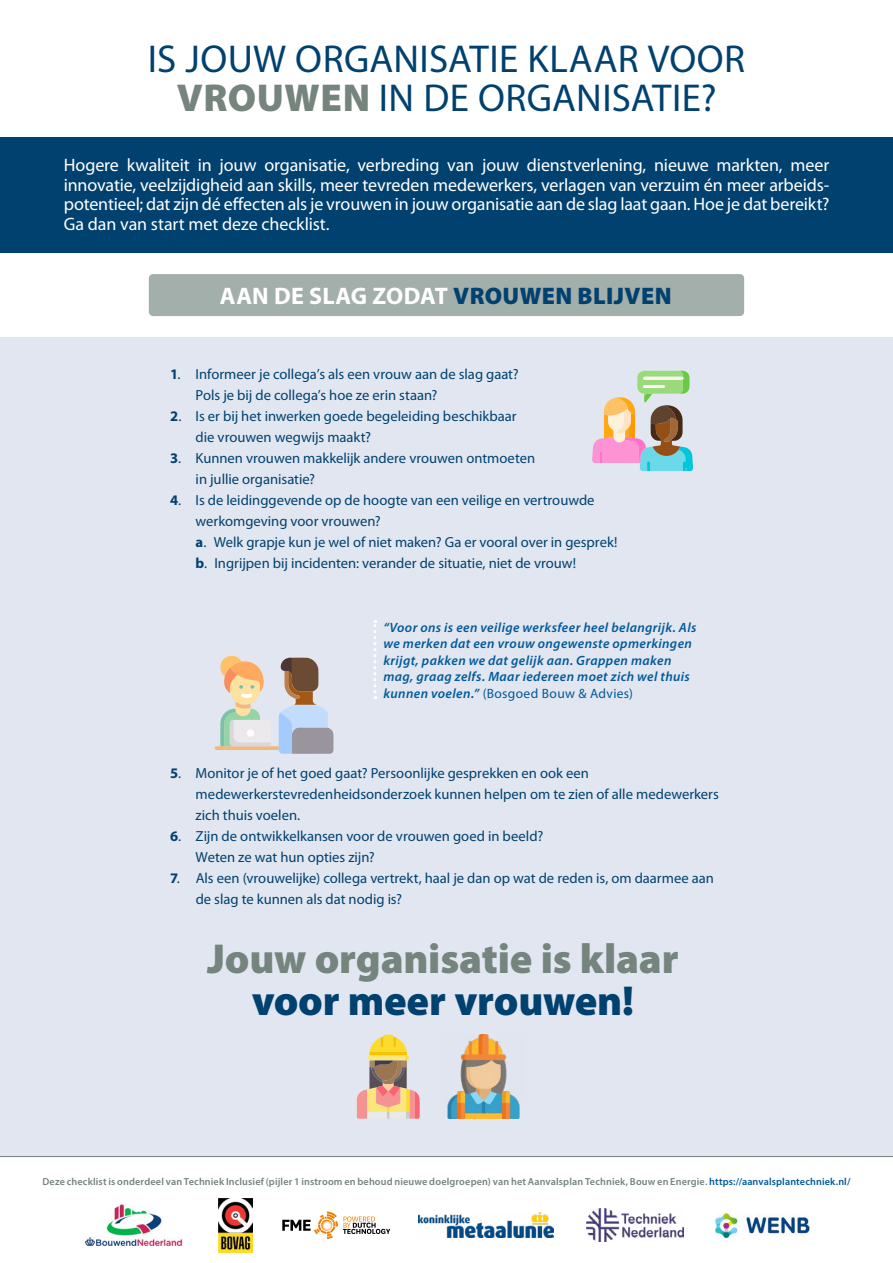
<style>
.page{position:relative;width:893px;height:1263px;background:#fff}
.page>*{position:absolute;margin:0;border:0;box-sizing:border-box;transform-origin:0 0}
.t1{font:900 42px "Myriad Pro";letter-spacing:-.005em;color:#75847d}
.t2{font:900 42px "Myriad Pro";letter-spacing:-.005em;color:#004170}
.t3{font:39px/39px "Myriad Pro";letter-spacing:.01em;color:#004170;text-align:center}
.t4{font:700 24px "Myriad Pro";letter-spacing:.01em;color:#fff}
.t5{font:18px/19.5px "Myriad Pro";letter-spacing:-.005em;color:#fff;text-align:justify}
.t6{font:14.7px/21px "Myriad Pro";color:#004170}
.t7{font:italic 600 13.5px/16.5px "Myriad Pro";letter-spacing:.03em;color:#005a9a}
.t8{font:600 10.2px "Myriad Pro";letter-spacing:.015em;color:#75847d}
.s1{font-weight:900;color:#75847d}
.s2{font-weight:900;color:#004170}
.s3{font-weight:700}
.s4{font-weight:400;font-style:normal}
.s5{color:#005a9a}
</style>
<div class="page">
<div style="left:0;top:337px;width:893px;height:819px;background:#e1e6f0"></div>
<hr style="left:0;top:1156px;width:893px;height:1px;background:#75847d">
<svg style="left:282px;top:1211px;width:108px;height:28px"></svg>
<img style="left:219px;top:1198px;width:34px;height:54px">
<img style="left:587px;top:1209px;width:96px;height:32px">
<img style="left:418px;top:1213px;width:136px;height:24px">
<img style="left:83px;top:1204px;width:100px;height:42px">
<img style="left:715px;top:1212px;width:95px;height:26px">
<div style="left:149px;top:274px;width:595px;height:42px;background:#a3afaa;border-radius:4px"></div>
<svg style="left:215px;top:655px;width:118px;height:99px"></svg>
<svg style="left:592px;top:371px;width:101px;height:100px"></svg>
<svg style="left:373px;top:620px;width:3px;height:79px"></svg>
<svg style="left:357px;top:1035px;width:63px;height:84px"></svg>
<img style="left:447px;top:1035px;width:73px;height:84px">
<div style="left:0;top:138px;width:893px;height:115px;background:#004170"></div>
<h2 class="t3" style="left:148px;top:39px;width:599px">IS JOUW ORGANISATIE KLAAR VOOR<br><span class="s1">VROUWEN</span> IN DE ORGANISATIE?</h2>
<p class="t5" style="left:64px;top:155px;width:767px">Hogere kwaliteit in jouw organisatie, verbreding van jouw dienstverlening, nieuwe markten, meer innovatie, veelzijdigheid aan skills, meer tevreden medewerkers, verlagen van verzuim én meer arbeids&shy;potentieel; dat zijn dé effecten als je vrouwen in jouw organisatie aan de slag laat gaan. Hoe je dat bereikt?<br>Ga dan van start met deze checklist.</p>
<h3 class="t4" style="left:220px;top:280px;width:453px">AAN DE SLAG ZODAT <span class="s2">VROUWEN BLIJVEN</span></h3>
<p class="t6" style="left:196px;top:363px;width:324px;text-indent:-26px"><span class="s3">1</span>. Informeer je collega’s als een vrouw aan de slag gaat?<br>Pols je bij de collega’s hoe ze erin staan?</p>
<p class="t6" style="left:196px;top:405px;width:323px;text-indent:-26px"><span class="s3">2</span>. Is er bij het inwerken goede begeleiding beschikbaar die vrouwen wegwijs maakt?</p>
<p class="t6" style="left:196px;top:447px;width:341px;text-indent:-26px"><span class="s3">3</span>. Kunnen vrouwen makkelijk andere vrouwen ontmoeten in jullie organisatie?</p>
<p class="t6" style="left:196px;top:489px;width:423px;text-indent:-26px"><span class="s3">4</span>. Is de leidinggevende op de hoogte van een veilige en vertrouwde werkomgeving voor vrouwen?<br><span class="s3">a</span>. Welk grapje kun je wel of niet maken? Ga er vooral over in gesprek! <span class="s3">b</span>. Ingrijpen bij incidenten: verander de situatie, niet de vrouw!</p>
<p class="t7" style="left:383px;top:618px;width:314px">“Voor ons is een veilige werksfeer heel belangrijk. Als we merken dat een vrouw ongewenste opmerkingen krijgt, pakken we dat gelijk aan. Grappen maken mag, graag zelfs. Maar iedereen moet zich wel thuis kunnen voelen.” <span class="s4">(Bosgoed Bouw &amp; Advies)</span></p>
<p class="t6" style="left:196px;top:762px;width:525px;text-indent:-26px"><span class="s3">5</span>. Monitor je of het goed gaat? Persoonlijke gesprekken en ook een medewerkerstevredenheidsonderzoek kunnen helpen om te zien of alle medewerkers zich thuis voelen.</p>
<p class="t6" style="left:196px;top:825px;width:349px;text-indent:-26px"><span class="s3">6</span>. Zijn de ontwikkelkansen voor de vrouwen goed in beeld?<br>Weten ze wat hun opties zijn?</p>
<p class="t6" style="left:196px;top:867px;width:520px;text-indent:-26px"><span class="s3">7</span>. Als een (vrouwelijke) collega vertrekt, haal je dan op wat de reden is, om daarmee aan de slag te kunnen als dat nodig is?</p>
<h1 class="t1" style="left:207px;top:931px;width:473px">Jouw organisatie is klaar</h1>
<h1 class="t2" style="left:252px;top:973px;width:384px">voor meer vrouwen!</h1>
<p class="t8" style="left:43px;top:1175px;width:809px">Deze checklist is onderdeel van Techniek Inclusief (pijler 1 instroom en behoud nieuwe doelgroepen) van het Aanvalsplan Techniek, Bouw en Energie. <span class="s5">https://aanvalsplantechniek.nl/</span></p>
</div>
